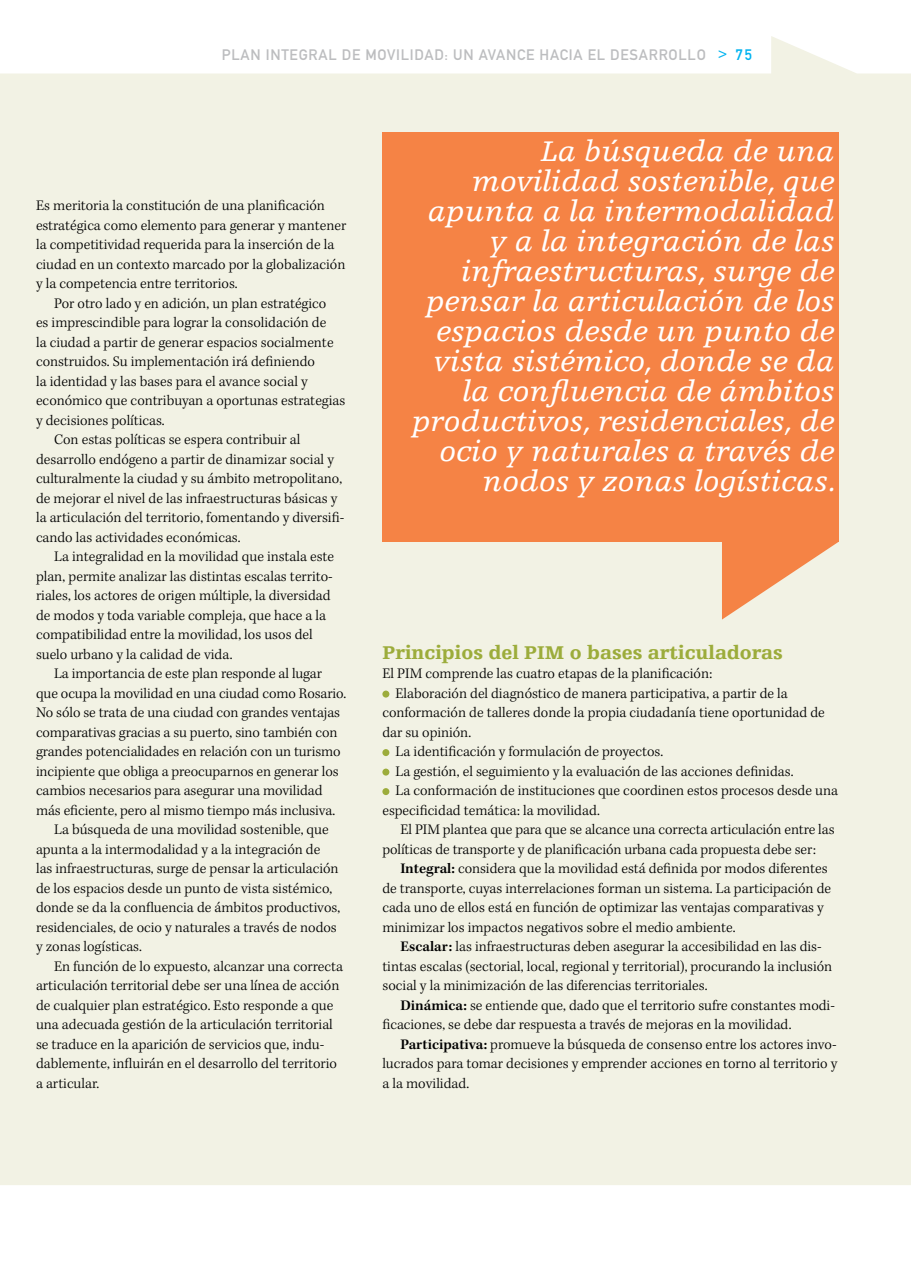
<style>
.page{position:relative;width:911px;height:1263px;background:#fff}
.page>*{position:absolute;margin:0;border:0;box-sizing:border-box;transform-origin:0 0}
.t1{font:italic 30px/30px "Egyptienne F";color:#fff;text-align:right}
.t2{font:900 19.5px "Egyptienne F";color:#9cac3b}
.t3{font:300 15px/19.5px "Kepler Std";color:#000}
.t4{font:15px "DIN Mittelschrift";letter-spacing:.05em;color:#bcbdbf}
.s1{color:#00b3f0}
.s2{font-weight:600}
</style>
<div class="page">
<div style="left:0;top:36px;width:911px;height:1149px;background:#f2f2e4"></div>
<div style="left:382px;top:690px;width:7px;height:8px;background:#9cac3b;border-radius:50%"></div>
<div style="left:382px;top:749px;width:7px;height:7px;background:#9cac3b;border-radius:50%"></div>
<div style="left:382px;top:768px;width:7px;height:8px;background:#9cac3b;border-radius:50%"></div>
<div style="left:382px;top:788px;width:7px;height:7px;background:#9cac3b;border-radius:50%"></div>
<div style="left:382px;top:132px;width:457px;height:410px;background:#f58345"></div>
<svg style="left:722px;top:542px;width:117px;height:78px"></svg>
<p class="t4" style="left:222px;top:46px;width:532px">PLAN INTEGRAL DE MOVILIDAD: UN AVANCE HACIA EL DESARROLLO <span class="s1">&gt; 75</span></p>
<p class="t3" style="left:36px;top:196px;width:312px">Es meritoria la constitución de una planificación estratégica como elemento para generar y mantener la competitividad requerida para la inserción de la ciudad en un contexto marcado por la globalización y la competencia entre territorios.</p>
<p class="t3" style="left:54px;top:294px;width:274px">Por otro lado y en adición, un plan estratégico</p>
<p class="t3" style="left:36px;top:313px;width:292px">es imprescindible para lograr la consolidación de</p>
<p class="t3" style="left:36px;top:333px;width:299px">la ciudad a partir de generar espacios socialmente</p>
<p class="t3" style="left:36px;top:352px;width:281px">construidos. Su implementación irá definiendo</p>
<p class="t3" style="left:36px;top:372px;width:273px">la identidad y las bases para el avance social y</p>
<p class="t3" style="left:36px;top:391px;width:311px">económico que contribuyan a oportunas estrategias</p>
<p class="t3" style="left:36px;top:411px;width:130px">y decisiones políticas.</p>
<p class="t3" style="left:54px;top:430px;width:248px">Con estas políticas se espera contribuir al</p>
<p class="t3" style="left:36px;top:450px;width:299px">desarrollo endógeno a partir de dinamizar social y</p>
<p class="t3" style="left:36px;top:469px;width:308px">culturalmente la ciudad y su ámbito metropolitano,</p>
<p class="t3" style="left:36px;top:489px;width:303px">de mejorar el nivel de las infraestructuras básicas y</p>
<p class="t3" style="left:36px;top:508px;width:310px">la articulación del territorio, fomentando y diversifi-</p>
<p class="t3" style="left:36px;top:528px;width:206px">cando las actividades económicas.</p>
<p class="t3" style="left:54px;top:547px;width:282px">La integralidad en la movilidad que instala este</p>
<p class="t3" style="left:36px;top:567px;width:298px">plan, permite analizar las distintas escalas territo-</p>
<p class="t3" style="left:36px;top:586px;width:296px">riales, los actores de origen múltiple, la diversidad</p>
<p class="t3" style="left:36px;top:606px;width:292px">de modos y toda variable compleja, que hace a la</p>
<p class="t3" style="left:36px;top:625px;width:278px">compatibilidad entre la movilidad, los usos del</p>
<p class="t3" style="left:36px;top:645px;width:198px">suelo urbano y la calidad de vida.</p>
<p class="t3" style="left:54px;top:664px;width:270px">La importancia de este plan responde al lugar</p>
<p class="t3" style="left:36px;top:684px;width:312px">que ocupa la movilidad en una ciudad como Rosario.</p>
<p class="t3" style="left:36px;top:703px;width:306px">No sólo se trata de una ciudad con grandes ventajas</p>
<p class="t3" style="left:36px;top:723px;width:303px">comparativas gracias a su puerto, sino también con</p>
<p class="t3" style="left:36px;top:742px;width:306px">grandes potencialidades en relación con un turismo</p>
<p class="t3" style="left:36px;top:762px;width:304px">incipiente que obliga a preocuparnos en generar los</p>
<p class="t3" style="left:36px;top:781px;width:288px">cambios necesarios para asegurar una movilidad</p>
<p class="t3" style="left:36px;top:801px;width:301px">más eficiente, pero al mismo tiempo más inclusiva.</p>
<p class="t3" style="left:54px;top:820px;width:276px">La búsqueda de una movilidad sostenible, que</p>
<p class="t3" style="left:36px;top:840px;width:286px">apunta a la intermodalidad y a la integración de</p>
<p class="t3" style="left:36px;top:859px;width:304px">las infraestructuras, surge de pensar la articulación</p>
<p class="t3" style="left:36px;top:879px;width:298px">de los espacios desde un punto de vista sistémico,</p>
<p class="t3" style="left:36px;top:898px;width:306px">donde se da la confluencia de ámbitos productivos,</p>
<p class="t3" style="left:36px;top:918px;width:302px">residenciales, de ocio y naturales a través de nodos</p>
<p class="t3" style="left:36px;top:937px;width:107px">y zonas logísticas.</p>
<p class="t3" style="left:54px;top:957px;width:290px">En función de lo expuesto, alcanzar una correcta</p>
<p class="t3" style="left:36px;top:976px;width:305px">articulación territorial debe ser una línea de acción</p>
<p class="t3" style="left:36px;top:996px;width:299px">de cualquier plan estratégico. Esto responde a que</p>
<p class="t3" style="left:36px;top:1015px;width:298px">una adecuada gestión de la articulación territorial</p>
<p class="t3" style="left:36px;top:1035px;width:290px">se traduce en la aparición de servicios que, indu-</p>
<p class="t3" style="left:36px;top:1054px;width:302px">dablemente, influirán en el desarrollo del territorio</p>
<p class="t3" style="left:36px;top:1074px;width:65px">a articular.</p>
<p class="t1" style="left:412px;top:136px;width:425px">La búsqueda de una movilidad sostenible, que apunta a la intermodalidad y a la integración de las infraestructuras, surge de pensar la articulación de los espacios desde un punto de vista sistémico, donde se da la confluencia de ámbitos productivos, residenciales, de ocio y naturales a través de nodos y zonas logísticas.</p>
<h2 class="t2" style="left:382px;top:641px;width:402px">Principios del PIM o bases articuladoras</h2>
<p class="t3" style="left:382px;top:664px;width:331px">El PIM comprende las cuatro etapas de la planificación:</p>
<p class="t3" style="left:395px;top:684px;width:394px">Elaboración del diagnóstico de manera participativa, a partir de la</p>
<p class="t3" style="left:382px;top:703px;width:444px">conformación de talleres donde la propia ciudadanía tiene oportunidad de</p>
<p class="t3" style="left:382px;top:723px;width:90px">dar su opinión.</p>
<p class="t3" style="left:395px;top:742px;width:269px">La identificación y formulación de proyectos.</p>
<p class="t3" style="left:395px;top:762px;width:400px">La gestión, el seguimiento y la evaluación de las acciones definidas.</p>
<p class="t3" style="left:395px;top:781px;width:444px">La conformación de instituciones que coordinen estos procesos desde una</p>
<p class="t3" style="left:382px;top:801px;width:219px">especificidad temática: la movilidad.</p>
<p class="t3" style="left:400px;top:820px;width:436px">El PIM plantea que para que se alcance una correcta articulación entre las</p>
<p class="t3" style="left:382px;top:840px;width:435px">políticas de transporte y de planificación urbana cada propuesta debe ser:</p>
<p class="t3" style="left:400px;top:859px;width:429px"><span class="s2">Integral:</span> considera que la movilidad está definida por modos diferentes</p>
<p class="t3" style="left:382px;top:879px;width:450px">de transporte, cuyas interrelaciones forman un sistema. La participación de</p>
<p class="t3" style="left:382px;top:898px;width:443px">cada uno de ellos está en función de optimizar las ventajas comparativas y</p>
<p class="t3" style="left:382px;top:918px;width:355px">minimizar los impactos negativos sobre el medio ambiente.</p>
<p class="t3" style="left:400px;top:937px;width:423px"><span class="s2">Escalar:</span> las infraestructuras deben asegurar la accesibilidad en las dis-</p>
<p class="t3" style="left:382px;top:957px;width:451px">tintas escalas (sectorial, local, regional y territorial), procurando la inclusión</p>
<p class="t3" style="left:382px;top:976px;width:327px">social y la minimización de las diferencias territoriales.</p>
<p class="t3" style="left:400px;top:996px;width:436px"><span class="s2">Dinámica:</span> se entiende que, dado que el territorio sufre constantes modi-</p>
<p class="t3" style="left:382px;top:1015px;width:411px">ficaciones, se debe dar respuesta a través de mejoras en la movilidad.</p>
<p class="t3" style="left:400px;top:1035px;width:438px"><span class="s2">Participativa:</span> promueve la búsqueda de consenso entre los actores invo-</p>
<p class="t3" style="left:382px;top:1054px;width:457px">lucrados para tomar decisiones y emprender acciones en torno al territorio y</p>
<p class="t3" style="left:382px;top:1074px;width:88px">a la movilidad.</p>
</div>
